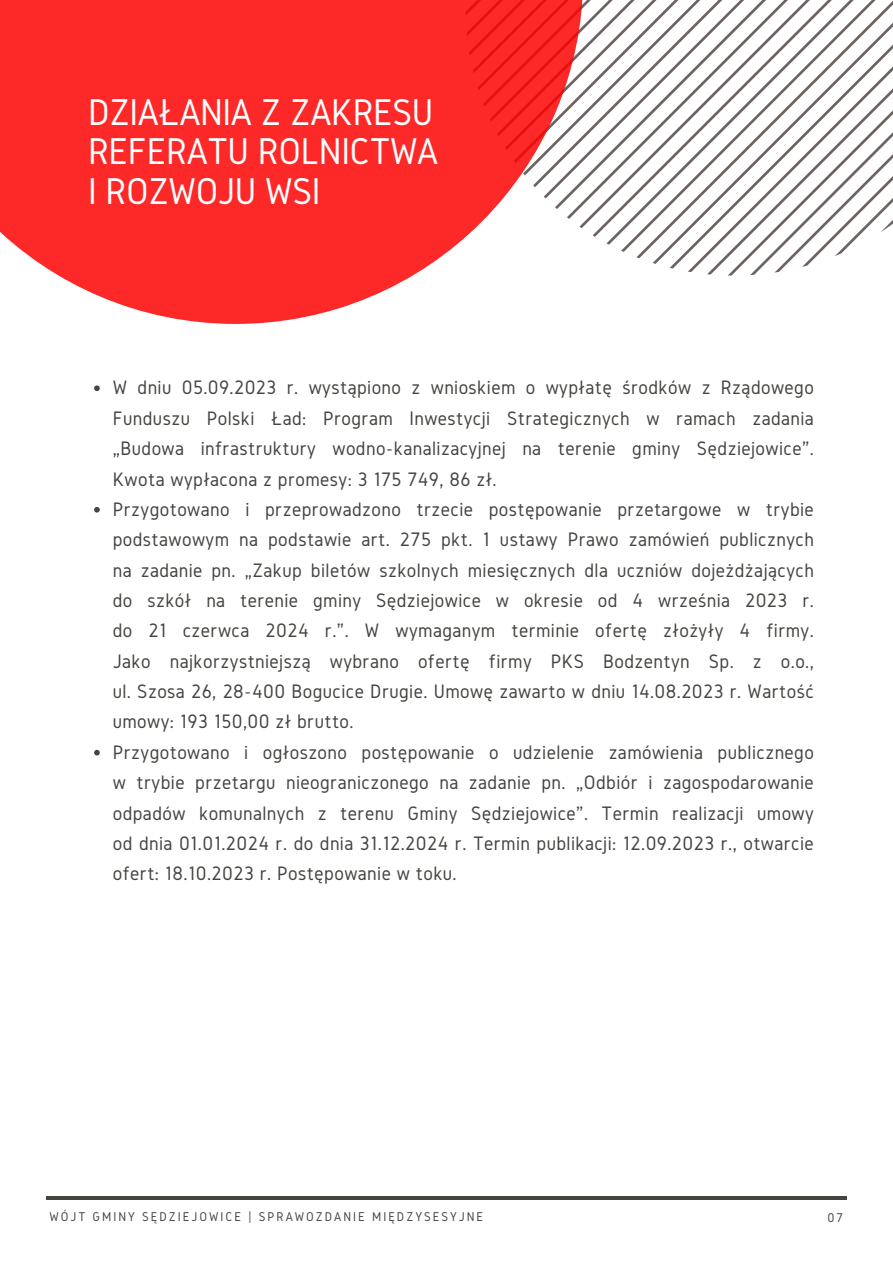
<style>
.page{position:relative;width:893px;height:1264px;background:#fff}
.page>*{position:absolute;margin:0;border:0;box-sizing:border-box;transform-origin:0 0}
.t1{font:38.7px "Gidole";letter-spacing:-.01em;color:#fff}
.t2{font:20.25px/30.3px "Gidole";letter-spacing:.02em;color:#444440;text-align:justify}
.t3{font:13.2px "Gidole";letter-spacing:.15em;color:#444440}
</style>
<div class="page">
<svg style="left:583px;top:0;width:309px;height:275px"></svg>
<hr style="left:46px;top:1196px;width:800px;height:3px;background:#444440">
<svg style="left:0;top:0;width:583px;height:324px;fill:#fd2929"></svg>
<svg style="left:94px;top:385px;width:6px;height:6px"></svg>
<svg style="left:94px;top:507px;width:6px;height:5px"></svg>
<svg style="left:94px;top:749px;width:6px;height:6px"></svg>
<p class="t1" style="left:88px;top:91px;width:347px">DZIAŁANIA Z ZAKRESU</p>
<p class="t1" style="left:88px;top:130px;width:352px">REFERATU ROLNICTWA</p>
<p class="t1" style="left:88px;top:169px;width:234px">I ROZWOJU WSI</p>
<p class="t2" style="left:113px;top:372px;width:702px">W dniu 05.09.2023 r. wystąpiono z wnioskiem o wypłatę środków z Rządowego Funduszu Polski Ład: Program Inwestycji Strategicznych w ramach zadania „Budowa infrastruktury wodno-kanalizacyjnej na terenie gminy Sędziejowice”.<br>Kwota wypłacona z promesy: 3 175 749, 86 zł.</p>
<p class="t2" style="left:113px;top:494px;width:702px">Przygotowano i przeprowadzono trzecie postępowanie przetargowe w trybie podstawowym na podstawie art. 275 pkt. 1 ustawy Prawo zamówień publicznych na zadanie pn. „Zakup biletów szkolnych miesięcznych dla uczniów dojeżdżających do szkół na terenie gminy Sędziejowice w okresie od 4 września 2023 r. do 21 czerwca 2024 r.”. W wymaganym terminie ofertę złożyły 4 firmy.<br>Jako najkorzystniejszą wybrano ofertę firmy PKS Bodzentyn Sp. z o.o., ul. Szosa 26, 28-400 Bogucice Drugie. Umowę zawarto w dniu 14.08.2023 r. Wartość umowy: 193 150,00 zł brutto.</p>
<p class="t2" style="left:113px;top:736px;width:702px">Przygotowano i ogłoszono postępowanie o udzielenie zamówienia publicznego w trybie przetargu nieograniczonego na zadanie pn. „Odbiór i zagospodarowanie odpadów komunalnych z terenu Gminy Sędziejowice”. Termin realizacji umowy od dnia 01.01.2024 r. do dnia 31.12.2024 r. Termin publikacji: 12.09.2023 r., otwarcie ofert: 18.10.2023 r. Postępowanie w toku.</p>
<p class="t3" style="left:49px;top:1209px;width:435px">WÓJT GMINY SĘDZIEJOWICE | SPRAWOZDANIE MIĘDZYSESYJNE</p>
<p class="t3" style="left:827px;top:1210px;width:17px">07</p>
</div>
